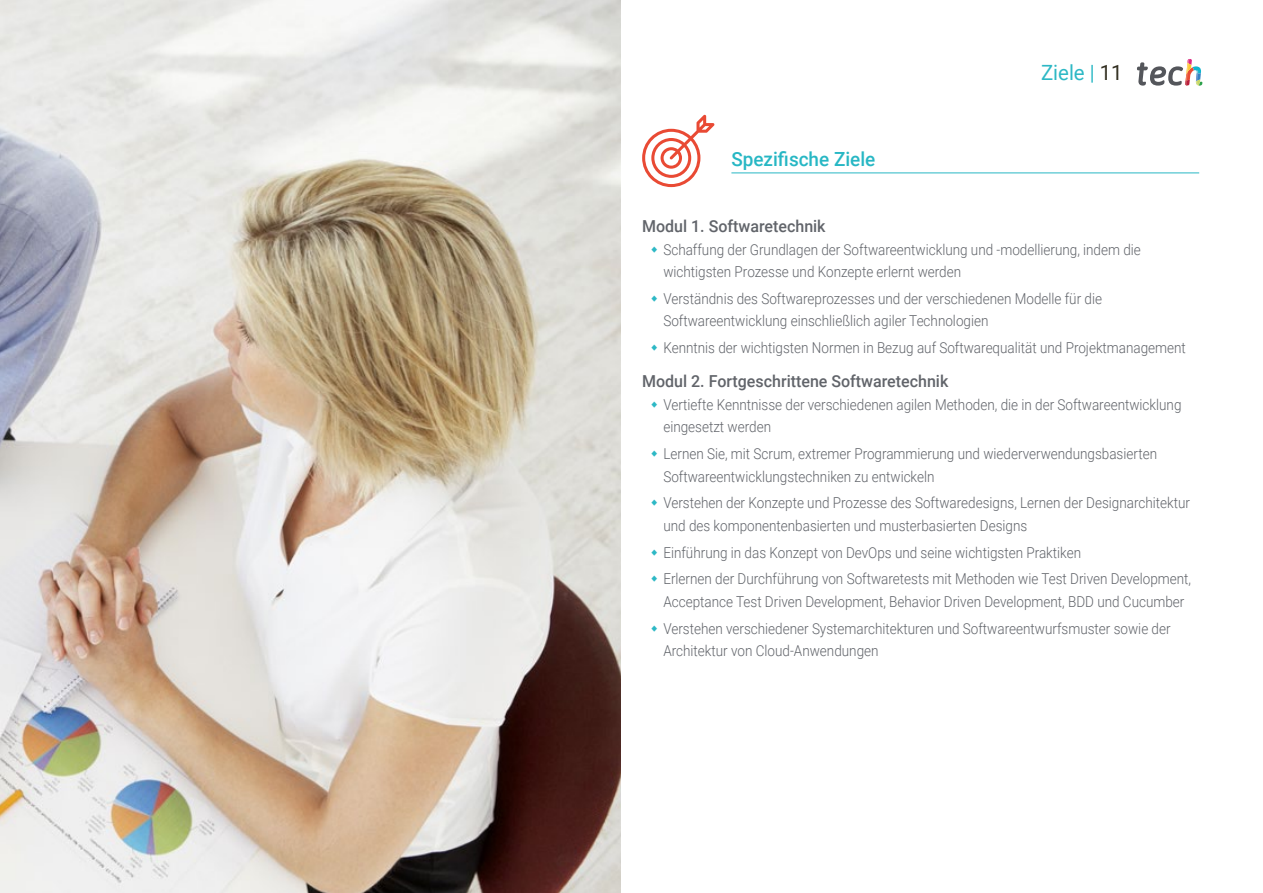
<style>
.page{position:relative;width:1263px;height:893px;background:#fff}
.page>*{position:absolute;margin:0;border:0;box-sizing:border-box;transform-origin:0 0}
.t1{font:21px "Roboto";color:#2db8c5}
.t2{font:500 19.5px "Roboto";color:#27b7c4}
.t3{font:500 16.5px "Roboto";color:#61646a}
.t4{font:300 15px/22.5px "Roboto";color:#61646a;scale:.9 1}
.s1{color:#312e20}
</style>
<div class="page">
<img style="left:0;top:0;width:621px;height:893px">
<svg style="left:1137px;top:59px;width:65px;height:27px"></svg>
<hr style="left:731px;top:173px;width:468px;height:1px;background:#27b7c4">
<svg style="left:642px;top:115px;width:72px;height:72px"></svg>
<h2 class="t2" style="left:731px;top:145px;width:145px">Spezifische Ziele</h2>
<h1 class="t1" style="left:1041px;top:57px;width:83px">Ziele | <span class="s1">11</span></h1>
<p class="t3" style="left:642px;top:215px;width:185px">Modul 1. Softwaretechnik</p>
<p class="t4" style="left:663px;top:237px;width:532px">Schaffung der Grundlagen der Softwareentwicklung und -modellierung, indem die wichtigsten Prozesse und Konzepte erlernt werden</p>
<p class="t4" style="left:663px;top:287px;width:489px">Verständnis des Softwareprozesses und der verschiedenen Modelle für die<br>Softwareentwicklung einschließlich agiler Technologien</p>
<p class="t4" style="left:663px;top:336px;width:582px">Kenntnis der wichtigsten Normen in Bezug auf Softwarequalität und Projektmanagement</p>
<p class="t3" style="left:642px;top:370px;width:308px">Modul 2. Fortgeschrittene Softwaretechnik</p>
<p class="t4" style="left:663px;top:393px;width:577px">Vertiefte Kenntnisse der verschiedenen agilen Methoden, die in der Softwareentwicklung eingesetzt werden</p>
<p class="t4" style="left:663px;top:442px;width:550px">Lernen Sie, mit Scrum, extremer Programmierung und wiederverwendungsbasierten<br>Softwareentwicklungstechniken zu entwickeln</p>
<p class="t4" style="left:663px;top:491px;width:587px">Verstehen der Konzepte und Prozesse des Softwaredesigns, Lernen der Designarchitektur und des komponentenbasierten und musterbasierten Designs</p>
<p class="t4" style="left:663px;top:538px;width:588px;line-height:26.7px">Einführung in das Konzept von DevOps und seine wichtigsten Praktiken<br>Erlernen der Durchführung von Softwaretests mit Methoden wie Test Driven Development,</p>
<p class="t4" style="left:663px;top:587px;width:580px;line-height:26.7px">Acceptance Test Driven Development, Behavior Driven Development, BDD und Cucumber<br>Verstehen verschiedener Systemarchitekturen und Softwareentwurfsmuster sowie der</p>
<p class="t4" style="left:663px;top:639px;width:241px">Architektur von Cloud-Anwendungen</p>
</div>
